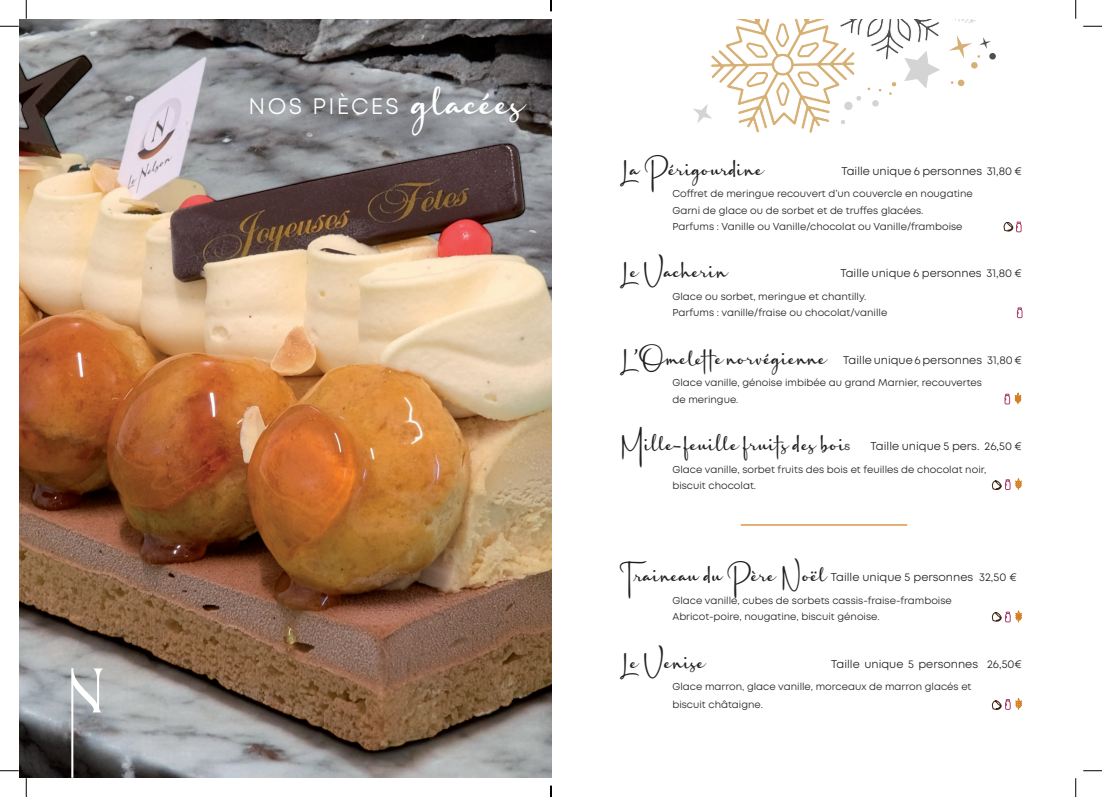
<style>
.page{position:relative;width:1102px;height:797px;background:#fff}
.page>*{position:absolute;margin:0;border:0;box-sizing:border-box;transform-origin:0 0}
.t1{font:22.5px "Heartway Signature";color:#231f20}
.t2{font:22.5px "Mont";letter-spacing:.1em;color:#fff}
.t3{font:11.25px "Mont";color:#231f20}
.t4{font:10px "Mont";color:#231f20}
.s1{font-family:"Heartway Signature";font-size:45px}
.s2{font-family:"Mont";font-size:11.25px}
.s3{font-family:"Heartway Signature";font-size:22.5px}
</style>
<div class="page">
<svg style="left:693px;top:19px;width:303px;height:114px"></svg>
<img style="left:19px;top:19px;width:532px;height:758px">
<hr style="left:740px;top:524px;width:167px;height:1px;background:#d38027">
<svg style="left:71px;top:668px;width:32px;height:109px;background:#8d8e90"></svg>
<svg style="left:1016px;top:307px;width:6px;height:11px"></svg>
<svg style="left:1004px;top:392px;width:17px;height:12px"></svg>
<svg style="left:1003px;top:222px;width:18px;height:11px"></svg>
<svg style="left:992px;top:610px;width:29px;height:13px"></svg>
<svg style="left:992px;top:698px;width:29px;height:12px"></svg>
<svg style="left:992px;top:478px;width:29px;height:12px"></svg>
<svg style="left:0;top:25px;width:19px;height:2px"></svg>
<svg style="left:1083px;top:25px;width:18px;height:2px"></svg>
<svg style="left:0;top:770px;width:19px;height:1px"></svg>
<svg style="left:1083px;top:770px;width:18px;height:1px"></svg>
<svg style="left:25px;top:0;width:2px;height:19px"></svg>
<svg style="left:25px;top:778px;width:2px;height:19px"></svg>
<svg style="left:1075px;top:0;width:1px;height:19px"></svg>
<svg style="left:1075px;top:778px;width:1px;height:19px"></svg>
<svg style="left:550px;top:785px;width:1px;height:12px"></svg>
<p class="t2" style="left:248px;top:92px;width:273px">NOS PIÈCES <span class="s1">glacées</span></p>
<p class="t1" style="left:619px;top:154px;width:144px">La Périgourdine</p>
<p class="t3" style="left:841px;top:164px;width:182px">Taille unique 6 personnes 31,80 €</p>
<p class="t4" style="left:672px;top:188px;width:302px">Coffret de meringue recouvert d’un couvercle en nougatine</p>
<p class="t4" style="left:672px;top:204px;width:252px">Garni de glace ou de sorbet et de truffes glacées.</p>
<p class="t4" style="left:672px;top:220px;width:292px">Parfums : Vanille ou Vanille/chocolat ou Vanille/framboise</p>
<p class="t1" style="left:619px;top:256px;width:108px">Le Vacherin</p>
<p class="t3" style="left:840px;top:266px;width:183px">Taille unique 6 personnes 31,80 €</p>
<p class="t4" style="left:672px;top:290px;width:195px">Glace ou sorbet, meringue et chantilly.</p>
<p class="t4" style="left:672px;top:306px;width:216px">Parfums : vanille/fraise ou chocolat/vanille</p>
<p class="t1" style="left:619px;top:343px;width:207px">L’Omelette norvégienne</p>
<p class="t3" style="left:843px;top:353px;width:180px">Taille unique 6 personnes 31,80 €</p>
<p class="t4" style="left:672px;top:376px;width:311px">Glace vanille, génoise imbibée au grand Marnier, recouvertes</p>
<p class="t4" style="left:672px;top:393px;width:67px">de meringue.</p>
<p class="t1" style="left:619px;top:429px;width:233px">Mille-feuille fruits des boi<span class="s2">s</span></p>
<p class="t3" style="left:870px;top:439px;width:153px">Taille unique 5 pers. 26,50 €</p>
<p class="t4" style="left:672px;top:463px;width:315px">Glace vanille, sorbet fruits des bois et feuilles de chocolat noir,</p>
<p class="t4" style="left:672px;top:479px;width:85px">biscuit chocolat.</p>
<p class="t3" style="left:619px;top:570px;width:399px"><span class="s3">Traineau du Père Noël</span> Taille unique 5 personnes 32,50 €</p>
<p class="t4" style="left:672px;top:594px;width:281px">Glace vanille, cubes de sorbets cassis-fraise-framboise</p>
<p class="t4" style="left:672px;top:610px;width:209px">Abricot-poire, nougatine, biscuit génoise.</p>
<p class="t1" style="left:619px;top:646px;width:86px">Le Venise</p>
<p class="t3" style="left:831px;top:656px;width:192px">Taille unique 5 personnes 26,50€</p>
<p class="t4" style="left:672px;top:680px;width:300px">Glace marron, glace vanille, morceaux de marron glacés et</p>
<p class="t4" style="left:672px;top:698px;width:92px">biscuit châtaigne.</p>
</div>
